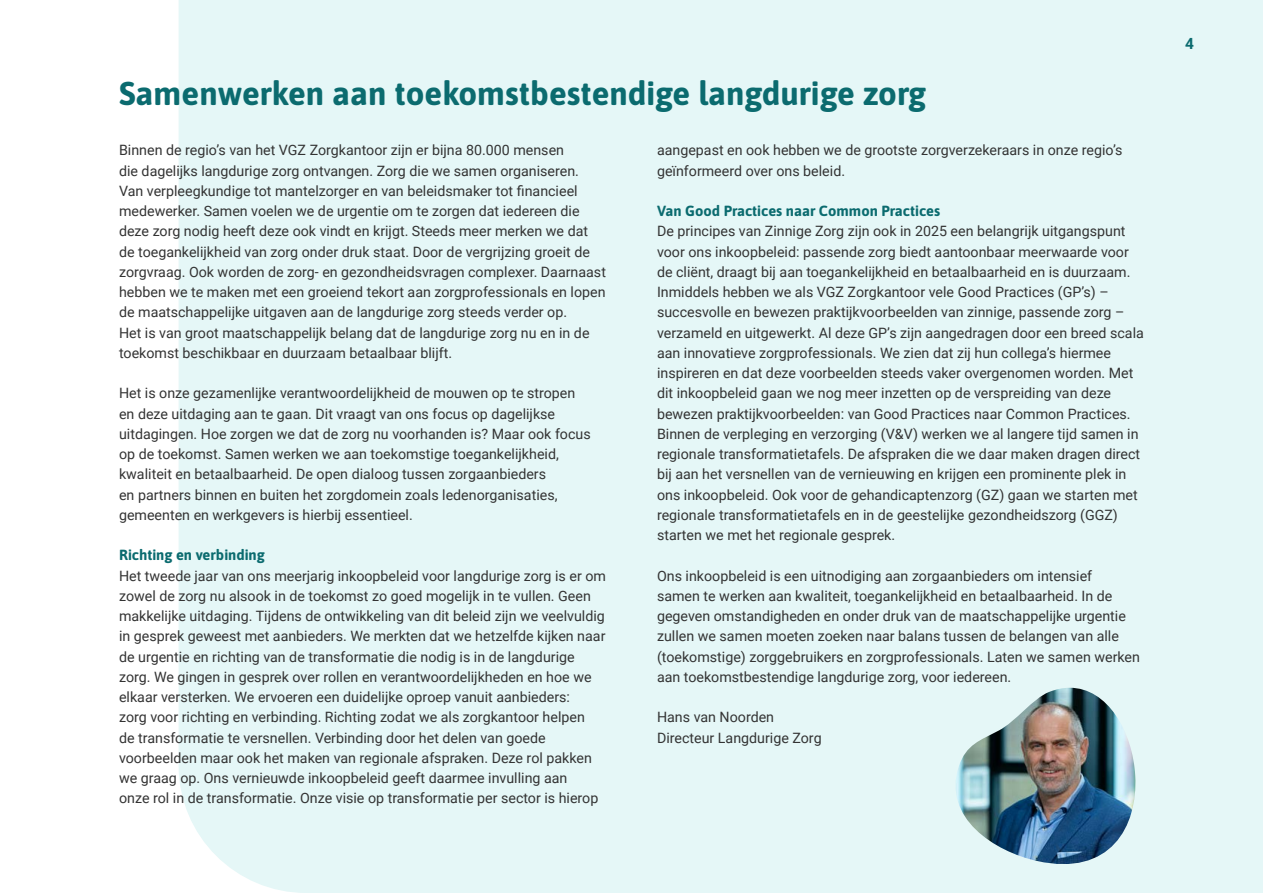
<style>
.page{position:relative;width:1263px;height:893px;background:#fff}
.page>*{position:absolute;margin:0;border:0;box-sizing:border-box;transform-origin:0 0}
.H1_Kop_IN{font:700 33px "Asap";color:#0b6b6f}
.t1{font:700 15.45px "Roboto";color:#0b6b6f}
.H3_subkop_IN{font:700 14.7px "Asap";color:#0b6b6f}
.PLAT_IN{font:14.25px/20.2px "Roboto";color:#333}
</style>
<div class="page">
<div style="left:179px;top:0;width:1084px;height:893px;background:#e5f7f7"></div>
<img style="left:942px;top:688px;width:196px;height:189px">
<h1 class="H1_Kop_IN" style="left:119px;top:70px;width:809px">Samenwerken aan toekomstbestendige langdurige zorg</h1>
<p class="PLAT_IN" style="left:119px;top:140px;width:488px">Binnen de regio’s van het VGZ Zorgkantoor zijn er bijna 80.000 mensen<br>die dagelijks langdurige zorg ontvangen. Zorg die we samen organiseren.<br>Van verpleegkundige tot mantelzorger en van beleidsmaker tot financieel medewerker. Samen voelen we de urgentie om te zorgen dat iedereen die deze zorg nodig heeft deze ook vindt en krijgt. Steeds meer merken we dat de toegankelijkheid van zorg onder druk staat. Door de vergrijzing groeit de zorgvraag. Ook worden de zorg- en gezondheidsvragen complexer. Daarnaast hebben we te maken met een groeiend tekort aan zorgprofessionals en lopen de maatschappelijke uitgaven aan de langdurige zorg steeds verder op.<br>Het is van groot maatschappelijk belang dat de langdurige zorg nu en in de toekomst beschikbaar en duurzaam betaalbaar blijft.</p>
<p class="PLAT_IN" style="left:119px;top:383px;width:473px">Het is onze gezamenlijke verantwoordelijkheid de mouwen op te stropen en deze uitdaging aan te gaan. Dit vraagt van ons focus op dagelijkse uitdagingen. Hoe zorgen we dat de zorg nu voorhanden is? Maar ook focus op de toekomst. Samen werken we aan toekomstige toegankelijkheid, kwaliteit en betaalbaarheid. De open dialoog tussen zorgaanbieders<br>en partners binnen en buiten het zorgdomein zoals ledenorganisaties, gemeenten en werkgevers is hierbij essentieel.</p>
<p class="H3_subkop_IN" style="left:119px;top:545px;width:147px">Richting en verbinding</p>
<p class="PLAT_IN" style="left:119px;top:565px;width:488px">Het tweede jaar van ons meerjarig inkoopbeleid voor langdurige zorg is er om zowel de zorg nu alsook in de toekomst zo goed mogelijk in te vullen. Geen makkelijke uitdaging. Tijdens de ontwikkeling van dit beleid zijn we veelvuldig in gesprek geweest met aanbieders. We merkten dat we hetzelfde kijken naar de urgentie en richting van de transformatie die nodig is in de langdurige zorg. We gingen in gesprek over rollen en verantwoordelijkheden en hoe we elkaar versterken. We ervoeren een duidelijke oproep vanuit aanbieders:<br>zorg voor richting en verbinding. Richting zodat we als zorgkantoor helpen<br>de transformatie te versnellen. Verbinding door het delen van goede voorbeelden maar ook het maken van regionale afspraken. Deze rol pakken we graag op. Ons vernieuwde inkoopbeleid geeft daarmee invulling aan<br>onze rol in de transformatie. Onze visie op transformatie per sector is hierop</p>
<p class="PLAT_IN" style="left:657px;top:140px;width:467px">aangepast en ook hebben we de grootste zorgverzekeraars in onze regio’s geïnformeerd over ons beleid.</p>
<p class="H3_subkop_IN" style="left:657px;top:201px;width:285px">Van Good Practices naar Common Practices</p>
<p class="PLAT_IN" style="left:657px;top:221px;width:488px">De principes van Zinnige Zorg zijn ook in 2025 een belangrijk uitgangspunt voor ons inkoopbeleid: passende zorg biedt aantoonbaar meerwaarde voor de cliënt, draagt bij aan toegankelijkheid en betaalbaarheid en is duurzaam.<br>Inmiddels hebben we als VGZ Zorgkantoor vele Good Practices (GP’s) – succesvolle en bewezen praktijkvoorbeelden van zinnige, passende zorg – verzameld en uitgewerkt. Al deze GP’s zijn aangedragen door een breed scala aan innovatieve zorgprofessionals. We zien dat zij hun collega’s hiermee inspireren en dat deze voorbeelden steeds vaker overgenomen worden. Met dit inkoopbeleid gaan we nog meer inzetten op de verspreiding van deze bewezen praktijkvoorbeelden: van Good Practices naar Common Practices.<br>Binnen de verpleging en verzorging (V&amp;V) werken we al langere tijd samen in regionale transformatietafels. De afspraken die we daar maken dragen direct bij aan het versnellen van de vernieuwing en krijgen een prominente plek in ons inkoopbeleid. Ook voor de gehandicaptenzorg (GZ) gaan we starten met regionale transformatietafels en in de geestelijke gezondheidszorg (GGZ) starten we met het regionale gesprek.</p>
<p class="PLAT_IN" style="left:657px;top:565px;width:484px">Ons inkoopbeleid is een uitnodiging aan zorgaanbieders om intensief<br>samen te werken aan kwaliteit, toegankelijkheid en betaalbaarheid. In de gegeven omstandigheden en onder druk van de maatschappelijke urgentie zullen we samen moeten zoeken naar balans tussen de belangen van alle (toekomstige) zorggebruikers en zorgprofessionals. Laten we samen werken aan toekomstbestendige langdurige zorg, voor iedereen.</p>
<p class="PLAT_IN" style="left:657px;top:707px;width:119px">Hans van Noorden</p>
<p class="PLAT_IN" style="left:657px;top:727px;width:166px">Directeur Langdurige Zorg</p>
<p class="t1" style="left:1185px;top:32px;width:10px">4</p>
</div>
